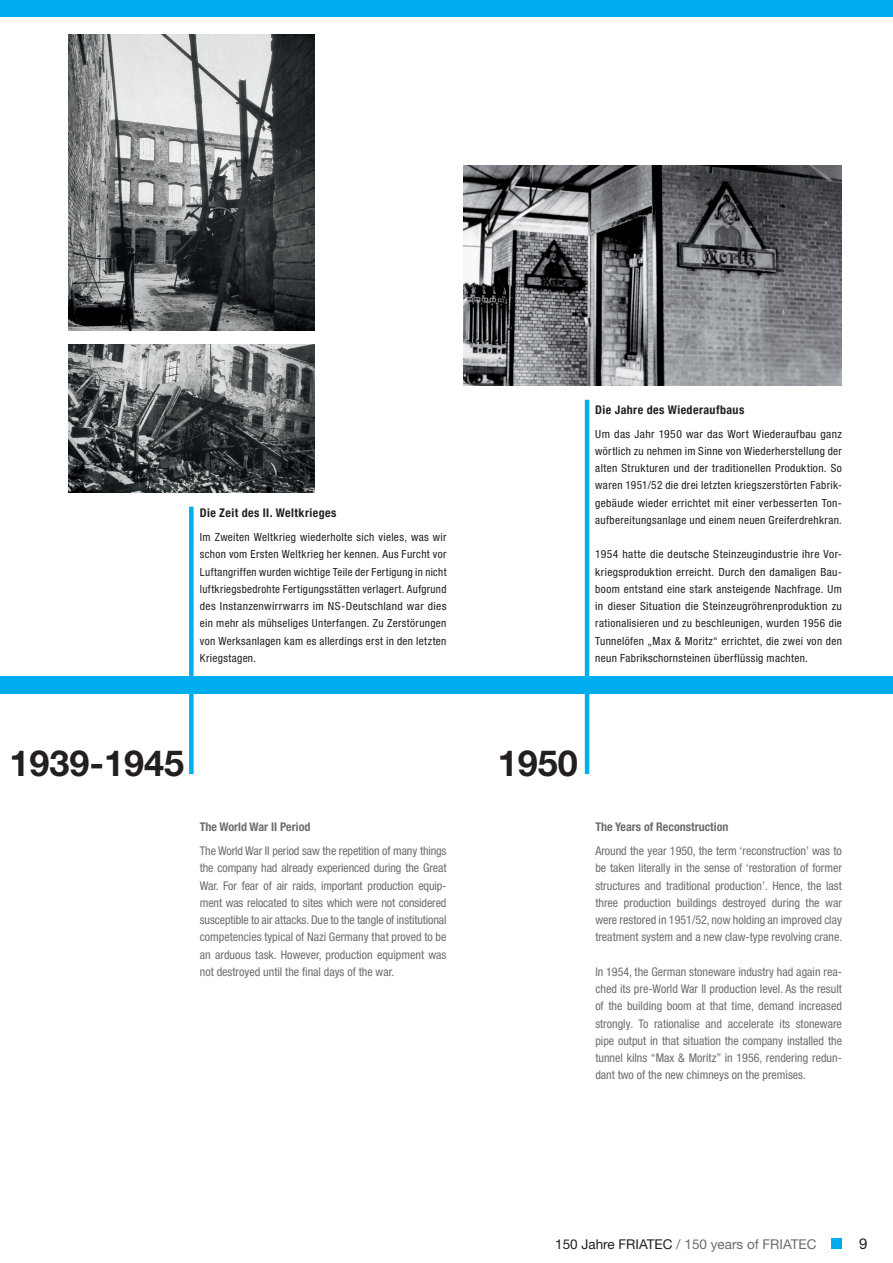
<style>
.page{position:relative;width:893px;height:1263px;background:#fff}
.page>*{position:absolute;margin:0;border:0;box-sizing:border-box;transform-origin:0 0}
.t1{font:700 36px "Helvetica Neue LTW1 G";color:#231f20}
.t2{font:15px "Helvetica Neue LTW1 G";color:#231f20}
.t3{font:13.5px "Helvetica Neue LTW1 G";color:#6c6d70}
.t4{font:condensed 12px/17.2px "Helvetica Neue LTW1 G";color:#6c6d70;text-align:justify}
.t5{font:700 condensed 12px "Helvetica Neue LTW1 G";letter-spacing:.035em;color:#231f20}
.t6{font:700 condensed 12px "Helvetica Neue LTW1 G";color:#6c6d70}
.t7{font:condensed 11.25px/17.2px "Helvetica Neue LTW1 G";letter-spacing:.03em;color:#231f20;text-align:justify}
.s1{color:#231f20}
</style>
<div class="page">
<img style="left:68px;top:34px;width:247px;height:297px">
<img style="left:463px;top:165px;width:379px;height:221px">
<img style="left:68px;top:345px;width:247px;height:148px">
<div style="left:0;top:676px;width:893px;height:17px;background:#00aeef"></div>
<div style="left:0;top:0;width:893px;height:17px;background:#00aeef"></div>
<div style="left:831px;top:1238px;width:11px;height:10px;background:#00aeef"></div>
<div style="left:189px;top:507px;width:5px;height:267px;background:#00aeef"></div>
<hr style="left:585px;top:400px;width:4px;height:374px;background:#00aeef">
<p class="t5" style="left:200px;top:506px;width:138px">Die Zeit des II. Weltkrieges</p>
<p class="t7" style="left:200px;top:529px;width:248px">Im Zweiten Weltkrieg wiederholte sich vieles, was wir schon vom Ersten Weltkrieg her kennen. Aus Furcht vor Luftangriffen wurden wichtige Teile der Fertigung in nicht luftkriegsbedrohte Fertigungsstätten verlagert. Aufgrund des Instanzenwirrwarrs im NS-Deutschland war dies ein mehr als mühseliges Unterfangen. Zu Zerstörungen von Werksanlagen kam es allerdings erst in den letzten Kriegstagen.</p>
<p class="t5" style="left:595px;top:402px;width:151px">Die Jahre des Wiederaufbaus</p>
<p class="t7" style="left:595px;top:425px;width:248px">Um das Jahr 1950 war das Wort Wiederaufbau ganz wörtlich zu nehmen im Sinne von Wiederherstellung der alten Strukturen und der traditionellen Produktion. So waren 1951/52 die drei letzten kriegszerstörten Fabrik&shy;gebäude wieder errichtet mit einer verbesserten Ton&shy;aufbereitungsanlage und einem neuen Greiferdrehkran.</p>
<p class="t7" style="left:595px;top:546px;width:248px">1954 hatte die deutsche Steinzeugindustrie ihre Vor&shy;kriegsproduktion erreicht. Durch den damaligen Bau&shy;boom entstand eine stark ansteigende Nachfrage. Um in dieser Situation die Steinzeugröhrenproduktion zu rationalisieren und zu beschleunigen, wurden 1956 die Tunnelöfen „Max &amp; Moritz“ errichtet, die zwei von den neun Fabrikschornsteinen überflüssig machten.</p>
<h1 class="t1" style="left:9px;top:741px;width:176px">1939-1945</h1>
<h1 class="t1" style="left:498px;top:741px;width:82px">1950</h1>
<p class="t6" style="left:200px;top:820px;width:112px">The World War II Period</p>
<p class="t4" style="left:200px;top:842px;width:248px">The World War II period saw the repetition of many things the company had already experienced during the Great War. For fear of air raids, important production equip&shy;ment was relocated to sites which were not considered susceptible to air attacks. Due to the tangle of institutional competencies typical of Nazi Germany that proved to be an arduous task. However, production equipment was not destroyed until the final days of the war.</p>
<p class="t6" style="left:595px;top:819px;width:135px">The Years of Reconstruction</p>
<p class="t4" style="left:595px;top:842px;width:248px">Around the year 1950, the term ‘reconstruction’ was to be taken literally in the sense of ‘restoration of former structures and traditional production’. Hence, the last three production buildings destroyed during the war were restored in 1951/52, now holding an improved clay treatment system and a new claw-type revolving crane.</p>
<p class="t4" style="left:595px;top:963px;width:248px">In 1954, the German stoneware industry had again rea&shy;ched its pre-World War II production level. As the result of the building boom at that time, demand increased strongly. To rationalise and accelerate its stoneware pipe output in that situation the company installed the tunnel kilns “Max &amp; Moritz” in 1956, rendering redun&shy;dant two of the new chimneys on the premises.</p>
<p class="t3" style="left:555px;top:1235px;width:224px"><span class="s1">150 Jahre FRIATEC</span> / 150 years of Friatec</p>
<p class="t2" style="left:859px;top:1234px;width:10px">9</p>
</div>
